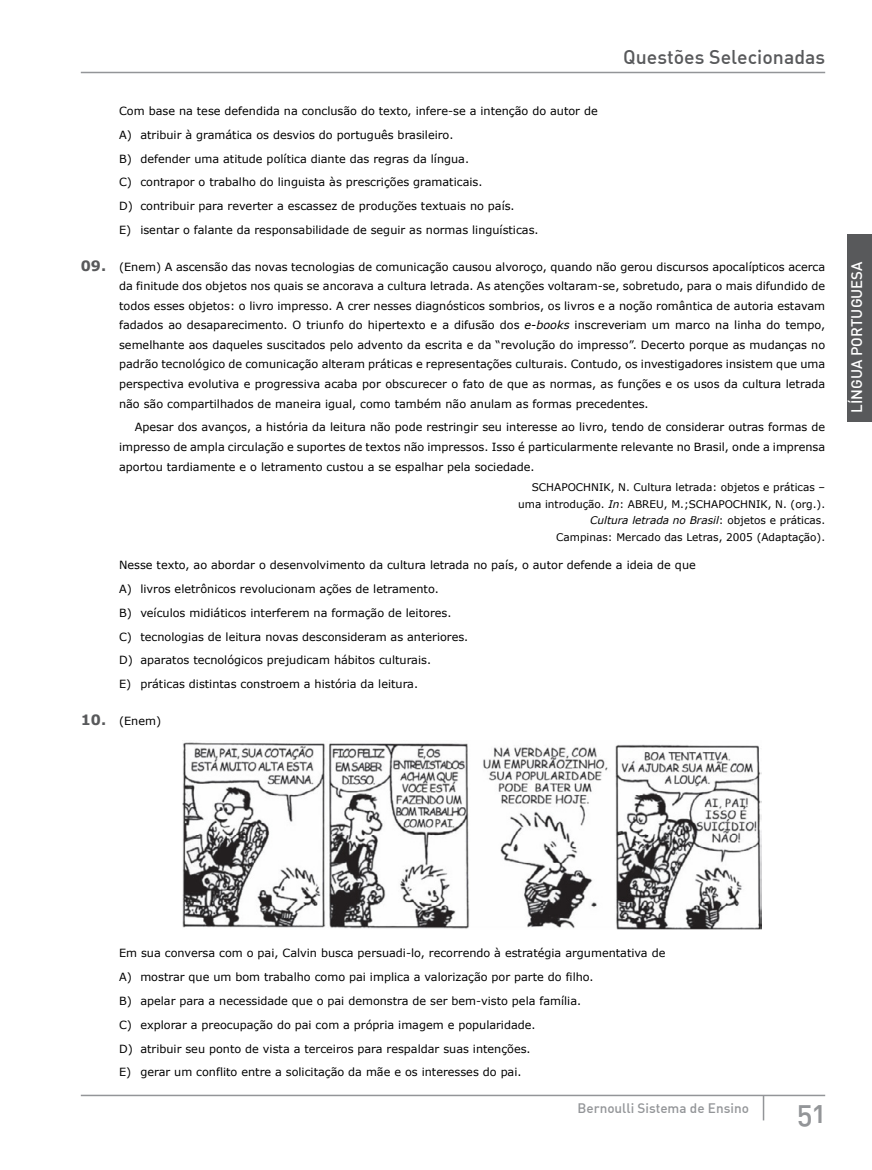
<style>
.page{position:relative;width:872px;height:1170px;background:#fff}
.page>*{position:absolute;margin:0;border:0;box-sizing:border-box;transform-origin:0 0}
.t1{font:500 30px "DIN Alternate";color:#939598}
.t2{font:500 19.5px "DIN Alternate";color:#58595b}
.t3{font:500 15px "DIN";color:#fff}
.t4{font:500 13.5px "DIN Alternate";color:#939598}
.t5{font:11.25px/23.9px "Verdana";color:#000}
.t6{font:10.5px/16.5px "Verdana";color:#000;text-align:right}
.s1{font-weight:700;font-size:14.25px;color:#58595b}
.s2{font-style:italic}
</style>
<div class="page">
<hr style="left:81px;top:72px;width:744px;height:1px;background:#939598">
<hr style="left:762px;top:1095px;width:2px;height:25px;background:#939598">
<hr style="left:81px;top:1094px;width:744px;height:2px;background:#939598">
<div style="left:847px;top:234px;width:25px;height:187px;background:#58595b"></div>
<img style="left:182px;top:742px;width:580px;height:187px">
<h2 class="t2" style="left:623px;top:44px;width:203px">Questões Selecionadas</h2>
<p class="t5" style="left:119px;top:99px;width:480px">Com base na tese defendida na conclusão do texto, infere-se a intenção do autor de A) atribuir à gramática os desvios do português brasileiro.<br>B) defender uma atitude política diante das regras da língua.<br>C) contrapor o trabalho do linguista às prescrições gramaticais.<br>D) contribuir para reverter a escassez de produções textuais no país.<br>E) isentar o falante da responsabilidade de seguir as normas linguísticas.</p>
<p class="t5" style="left:119px;top:257px;width:707px;line-height:19.5px;text-align:justify;text-indent:-38px"><span class="s1">09.</span> (Enem) A ascensão das novas tecnologias de comunicação causou alvoroço, quando não gerou discursos apocalípticos acerca da finitude dos objetos nos quais se ancorava a cultura letrada. As atenções voltaram-se, sobretudo, para o mais difundido de todos esses objetos: o livro impresso. A crer nesses diagnósticos sombrios, os livros e a noção romântica de autoria estavam fadados ao desaparecimento. O triunfo do hipertexto e a difusão dos <span class="s2">e-books</span> inscreveriam um marco na linha do tempo, semelhante aos daqueles suscitados pelo advento da escrita e da “revolução do impresso”. Decerto porque as mudanças no padrão tecnológico de comunicação alteram práticas e representações culturais. Contudo, os investigadores insistem que uma perspectiva evolutiva e progressiva acaba por obscurecer o fato de que as normas, as funções e os usos da cultura letrada não são compartilhados de maneira igual, como também não anulam as formas precedentes.</p>
<p class="t5" style="left:119px;top:417px;width:707px;line-height:19.5px;text-align:justify;text-indent:16px">Apesar dos avanços, a história da leitura não pode restringir seu interesse ao livro, tendo de considerar outras formas de impresso de ampla circulação e suportes de textos não impressos. Isso é particularmente relevante no Brasil, onde a imprensa aportou tardiamente e o letramento custou a se espalhar pela sociedade.</p>
<p class="t6" style="left:518px;top:479px;width:308px">SCHAPOCHNIK, N. Cultura letrada: objetos e práticas – uma introdução. <span class="s2">In</span>: ABREU, M.;SCHAPOCHNIK, N. (org.).<br><span class="s2">Cultura letrada no Brasil</span>: objetos e práticas.<br>Campinas: Mercado das Letras, 2005 (Adaptação).</p>
<p class="t5" style="left:119px;top:553px;width:578px">Nesse texto, ao abordar o desenvolvimento da cultura letrada no país, o autor defende a ideia de que A) livros eletrônicos revolucionam ações de letramento.<br>B) veículos midiáticos interferem na formação de leitores.<br>C) tecnologias de leitura novas desconsideram as anteriores.<br>D) aparatos tecnológicos prejudicam hábitos culturais.<br>E) práticas distintas constroem a história da leitura.</p>
<p class="t5" style="left:81px;top:708px;width:82px"><span class="s1">10.</span> (Enem)</p>
<h3 class="t3" style="left:847px;top:412px;width:153px;rotate:-90deg">LÍNGUA PORTUGUESA</h3>
<p class="t5" style="left:119px;top:941px;width:548px">Em sua conversa com o pai, Calvin busca persuadi-lo, recorrendo à estratégia argumentativa de A) mostrar que um bom trabalho como pai implica a valorização por parte do filho.<br>B) apelar para a necessidade que o pai demonstra de ser bem-visto pela família.<br>C) explorar a preocupação do pai com a própria imagem e popularidade.<br>D) atribuir seu ponto de vista a terceiros para respaldar suas intenções.<br>E) gerar um conflito entre a solicitação da mãe e os interesses do pai.</p>
<p class="t4" style="left:577px;top:1099px;width:173px">Bernoulli Sistema de Ensino</p>
<h1 class="t1" style="left:797px;top:1093px;width:30px">51</h1>
</div>
